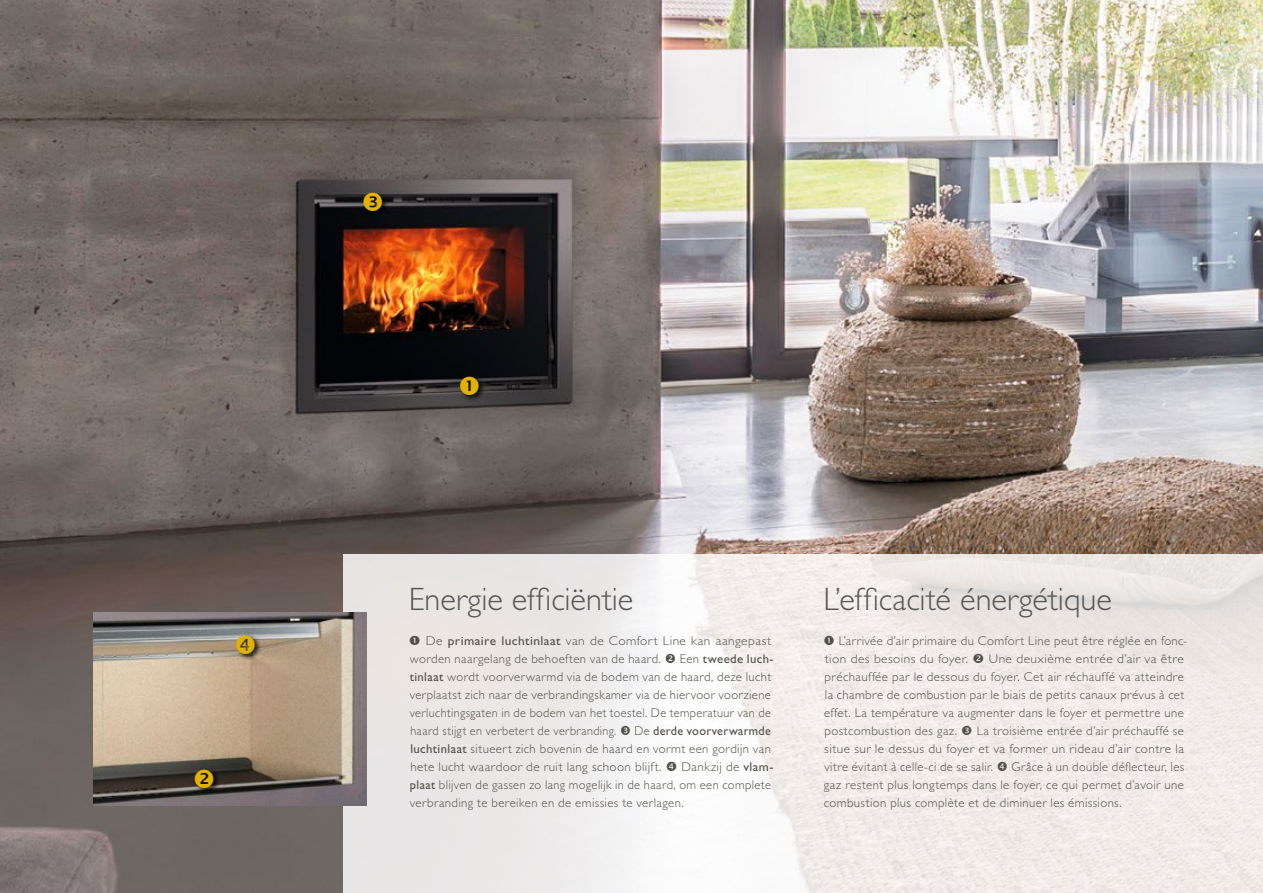
<style>
.page{position:relative;width:1263px;height:893px;background:#fff}
.page>*{position:absolute;margin:0;border:0;box-sizing:border-box;transform-origin:0 0}
.t1{font:300 32.4px "Gill Sans Std";color:#565656}
.t2{font:300 12.75px/18px "Gill Sans Std";letter-spacing:.03em;color:#515048}
.t3{font:300 12.75px/18px "Gill Sans Std";letter-spacing:.03em;color:#515048;scale:1.05 1}
.t4{font:300 12.75px/18px "Gill Sans Std";letter-spacing:.03em;color:#515048;text-align:justify;scale:.95 1}
.s1{font-weight:400}
</style>
<div class="page">
<img style="left:0;top:0;width:1263px;height:893px">
<svg style="left:343px;top:554px;width:920px;height:339px;fill:#efebe8"></svg>
<div style="left:459px;top:376px;width:27px;height:26px;background:#000;opacity:.75"></div>
<div style="left:362px;top:192px;width:27px;height:25px;background:#000;opacity:.75"></div>
<img style="left:94px;top:612px;width:272px;height:194px">
<div style="left:194px;top:768px;width:27px;height:26px;background:#000;opacity:.75"></div>
<div style="left:235px;top:634px;width:27px;height:26px;background:#000;opacity:.75"></div>
<svg style="left:410px;top:635px;width:9px;height:10px"></svg>
<svg style="left:666px;top:653px;width:9px;height:10px"></svg>
<svg style="left:621px;top:725px;width:9px;height:10px"></svg>
<svg style="left:667px;top:761px;width:9px;height:10px"></svg>
<svg style="left:824px;top:635px;width:10px;height:10px"></svg>
<svg style="left:973px;top:653px;width:10px;height:10px"></svg>
<svg style="left:962px;top:725px;width:9px;height:10px"></svg>
<svg style="left:998px;top:761px;width:9px;height:10px"></svg>
<svg style="left:460px;top:377px;width:19px;height:18px"></svg>
<svg style="left:364px;top:192px;width:18px;height:19px"></svg>
<svg style="left:195px;top:769px;width:18px;height:19px"></svg>
<svg style="left:236px;top:635px;width:19px;height:19px"></svg>
<h1 class="t1" style="left:409px;top:581px;width:226px">Energie efficiëntie</h1>
<p class="t3" style="left:410px;top:631px;width:346px;text-indent:16px">De <span class="s1">primaire luchtinlaat</span> van de Comfort Line kan aangepast worden naargelang de behoeften van de haard.</p>
<p class="t2" style="left:410px;top:649px;width:365px;text-indent:270px">Een <span class="s1">tweede luch&shy;tinlaat</span> wordt voorverwarmd via de bodem van de haard, deze lucht verplaatst zich naar de verbrandingskamer via de hiervoor voorziene verluchtingsgaten in de bodem van het toestel. De temperatuur van de haard stijgt en verbetert de verbranding.</p>
<p class="t4" style="left:410px;top:721px;width:381px;text-indent:224px">De <span class="s1">derde voorverwarmde luchtinlaat</span> situeert zich bovenin de haard en vormt een gordijn van hete lucht waardoor de ruit lang schoon blijft.</p>
<p class="t2" style="left:410px;top:757px;width:365px;text-indent:272px">Dankzij de <span class="s1">vlam&shy;plaat</span> blijven de gassen zo lang mogelijk in de haard, om een complete verbranding te bereiken en de emissies te verlagen.</p>
<h1 class="t1" style="left:823px;top:581px;width:290px">L’efficacité énergétique</h1>
<p class="t2" style="left:825px;top:631px;width:364px;text-indent:14px">L’arrivée d’air primaire du Comfort Line peut être réglée en fonc&shy;tion des besoins du foyer.</p>
<p class="t3" style="left:824px;top:649px;width:345px;text-align:justify;text-indent:165px">Une deuxième entrée d’air va être préchauffée par le dessous du foyer. Cet air réchauffé va atteindre la chambre de combustion par le biais de petits canaux prévus à cet effet. La température va augmenter dans le foyer et permettre une postcombustion des gaz.</p>
<p class="t2" style="left:824px;top:721px;width:361px;text-align:justify;text-indent:152px">La troisième entrée d’air préchauffé se situe sur le dessus du foyer et va former un rideau d’air contre la vitre évitant à celle-ci de se salir.</p>
<p class="t2" style="left:824px;top:757px;width:362px;text-align:justify;text-indent:188px">Grâce à un double déflecteur, les gaz restent plus longtemps dans le foyer, ce qui permet d’avoir une combustion plus complète et de diminuer les émissions.</p>
</div>
